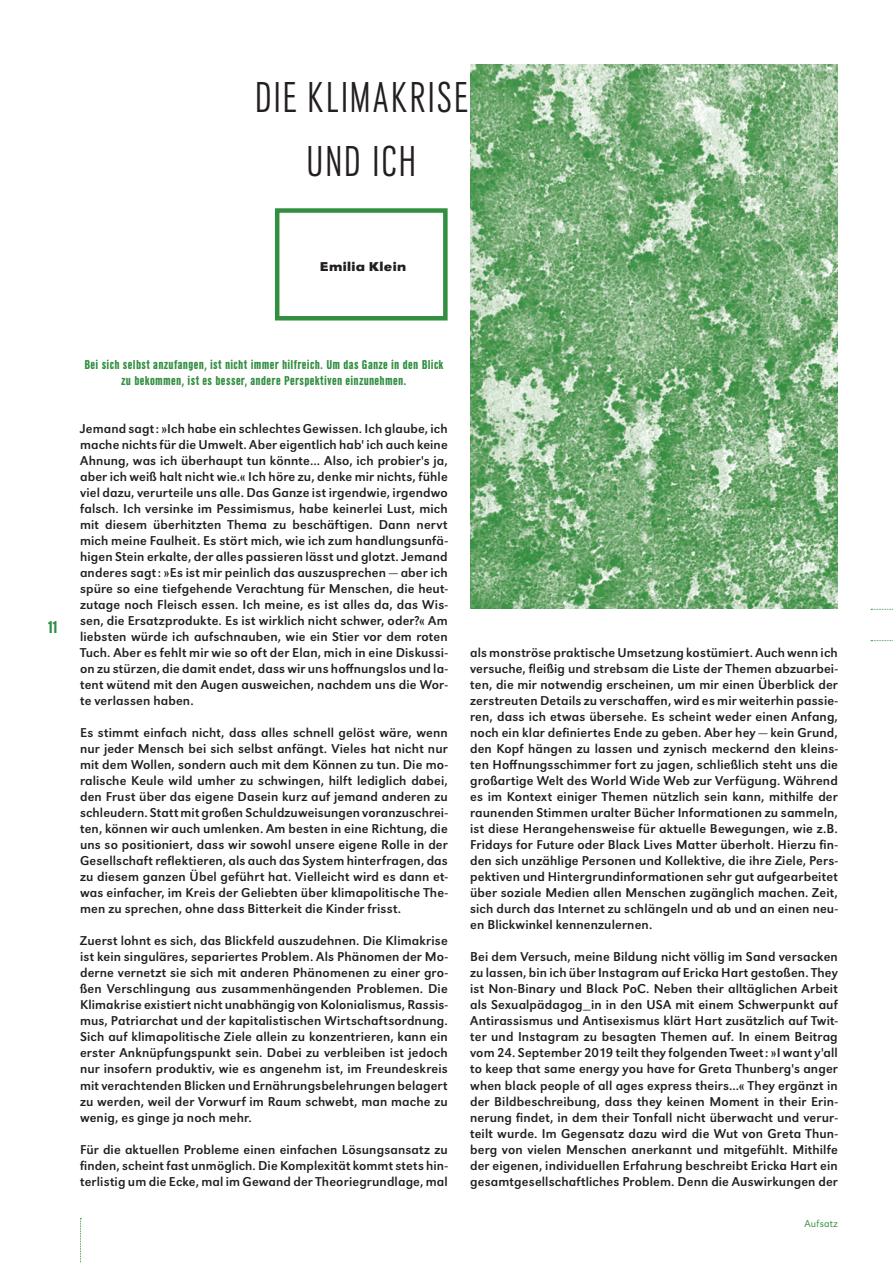
<style>
.page{position:relative;width:893px;height:1263px;background:#fff}
.page>*{position:absolute;margin:0;border:0;box-sizing:border-box;transform-origin:0 0}
.t1{font:300 45px/64.1px "URW Grotesk Con";letter-spacing:.045em;color:#231f20;text-align:center}
.t2{font:700 18px "URW Grotesk Con";color:#328f42}
.t3{font:13.35px/16px "URW Grotesk";letter-spacing:.01em;color:#231f20;text-align:justify}
.t4{font:700 13.35px/16px "URW Grotesk Con";letter-spacing:.025em;color:#328f42;text-align:center}
.t5{font:700 13.35px "URW Grotesk Ext Wid";letter-spacing:.025em;color:#231f20}
.t6{font:300 10.5px "URW Grotesk";letter-spacing:.02em;color:#328f42}
</style>
<div class="page">
<img style="left:470px;top:64px;width:368px;height:545px">
<svg style="left:80px;top:1218px;width:1px;height:45px"></svg>
<svg style="left:871px;top:609px;width:22px;height:1px"></svg>
<svg style="left:871px;top:640px;width:22px;height:1px"></svg>
<div style="left:275px;top:208px;width:173px;height:112px;border:4px solid #328f42"></div>
<h1 class="t1" style="left:255px;top:66px;width:215px">DIE KLIMAKRISE<br>UND ICH</h1>
<p class="t5" style="left:320px;top:258px;width:88px">Emilia Klein</p>
<h2 class="t2" style="left:48px;top:617px;width:11px">11</h2>
<p class="t4" style="left:84px;top:356px;width:361px">Bei sich selbst anzufangen, ist nicht immer hilfreich. Um das Ganze in den Blick zu bekommen, ist es besser, andere Perspektiven einzunehmen.</p>
<p class="t3" style="left:80px;top:420px;width:369px">Jemand sagt : »Ich habe ein schlechtes Gewissen. Ich glaube, ich mache nichts für die Umwelt. Aber eigentlich hab' ich auch keine Ahnung, was ich überhaupt tun könnte... Also, ich probier's ja, aber ich weiß halt nicht wie.« Ich höre zu, denke mir nichts, fühle viel dazu, verurteile uns alle. Das Ganze ist irgendwie, irgendwo falsch. Ich versinke im Pessimismus, habe keinerlei Lust, mich mit diesem überhitzten Thema zu beschäftigen. Dann nervt mich meine Faulheit. Es stört mich, wie ich zum handlungsunfä&shy;higen Stein erkalte, der alles passieren lässt und glotzt. Jemand anderes sagt : »Es ist mir peinlich das auszusprechen — aber ich spüre so eine tiefgehende Verachtung für Menschen, die heut&shy;zutage noch Fleisch essen. Ich meine, es ist alles da, das Wis&shy;sen, die Ersatzprodukte. Es ist wirklich nicht schwer, oder?« Am liebsten würde ich aufschnauben, wie ein Stier vor dem roten Tuch. Aber es fehlt mir wie so oft der Elan, mich in eine Diskussi&shy;on zu stürzen, die damit endet, dass wir uns hoffnungslos und la&shy;tent wütend mit den Augen ausweichen, nachdem uns die Wor&shy;te verlassen haben.</p>
<p class="t3" style="left:80px;top:724px;width:369px">Es stimmt einfach nicht, dass alles schnell gelöst wäre, wenn nur jeder Mensch bei sich selbst anfängt. Vieles hat nicht nur mit dem Wollen, sondern auch mit dem Können zu tun. Die mo&shy;ralische Keule wild umher zu schwingen, hilft lediglich dabei, den Frust über das eigene Dasein kurz auf jemand anderen zu schleudern. Statt mit großen Schuldzuweisungen voranzuschrei&shy;ten, können wir auch umlenken. Am besten in eine Richtung, die uns so positioniert, dass wir sowohl unsere eigene Rolle in der Gesellschaft reflektieren, als auch das System hinterfragen, das zu diesem ganzen Übel geführt hat. Vielleicht wird es dann et&shy;was einfacher, im Kreis der Geliebten über klimapolitische The&shy;men zu sprechen, ohne dass Bitterkeit die Kinder frisst.</p>
<p class="t3" style="left:80px;top:933px;width:369px">Zuerst lohnt es sich, das Blickfeld auszudehnen. Die Klimakrise ist kein singuläres, separiertes Problem. Als Phänomen der Mo&shy;derne vernetzt sie sich mit anderen Phänomenen zu einer gro&shy;ßen Verschlingung aus zusammenhängenden Problemen. Die Klimakrise existiert nicht unabhängig von Kolonialismus, Rassis&shy;mus, Patriarchat und der kapitalistischen Wirtschaftsordnung.<br>Sich auf klimapolitische Ziele allein zu konzentrieren, kann ein erster Anknüpfungspunkt sein. Dabei zu verbleiben ist jedoch nur insofern produktiv, wie es angenehm ist, im Freundeskreis mit verachtenden Blicken und Ernährungsbelehrungen belagert zu werden, weil der Vorwurf im Raum schwebt, man mache zu wenig, es ginge ja noch mehr.</p>
<p class="t3" style="left:80px;top:1141px;width:369px">Für die aktuellen Probleme einen einfachen Lösungsansatz zu finden, scheint fast unmöglich. Die Komplexität kommt stets hin&shy;terlistig um die Ecke, mal im Gewand der Theoriegrundlage, mal</p>
<p class="t3" style="left:470px;top:644px;width:369px">als monströse praktische Umsetzung kostümiert. Auch wenn ich versuche, fleißig und strebsam die Liste der Themen abzuarbei&shy;ten, die mir notwendig erscheinen, um mir einen Überblick der zerstreuten Details zu verschaffen, wird es mir weiterhin passie&shy;ren, dass ich etwas übersehe. Es scheint weder einen Anfang, noch ein klar definiertes Ende zu geben. Aber hey — kein Grund, den Kopf hängen zu lassen und zynisch meckernd den kleins&shy;ten Hoffnungsschimmer fort zu jagen, schließlich steht uns die großartige Welt des World Wide Web zur Verfügung. Während es im Kontext einiger Themen nützlich sein kann, mithilfe der raunenden Stimmen uralter Bücher Informationen zu sammeln, ist diese Herangehensweise für aktuelle Bewegungen, wie z.B.<br>Fridays for Future oder Black Lives Matter überholt. Hierzu fin&shy;den sich unzählige Personen und Kollektive, die ihre Ziele, Pers&shy;pektiven und Hintergrundinformationen sehr gut aufgearbeitet über soziale Medien allen Menschen zugänglich machen. Zeit, sich durch das Internet zu schlängeln und ab und an einen neu&shy;en Blickwinkel kennenzulernen.</p>
<p class="t3" style="left:470px;top:949px;width:369px">Bei dem Versuch, meine Bildung nicht völlig im Sand versacken zu lassen, bin ich über Instagram auf Ericka Hart gestoßen. They ist Non-Binary und Black PoC. Neben their alltäglichen Arbeit als Sexualpädagog_in in den USA mit einem Schwerpunkt auf Antirassismus und Antisexismus klärt Hart zusätzlich auf Twit&shy;ter und Instagram zu besagten Themen auf. In einem Beitrag vom 24. September 2019 teilt they folgenden Tweet : »I want y'all to keep that same energy you have for Greta Thunberg's anger when black people of all ages express theirs...« They ergänzt in der Bildbeschreibung, dass they keinen Moment in their Erin&shy;nerung findet, in dem their Tonfall nicht überwacht und verur&shy;teilt wurde. Im Gegensatz dazu wird die Wut von Greta Thun&shy;berg von vielen Menschen anerkannt und mitgefühlt. Mithilfe der eigenen, individuellen Erfahrung beschreibt Ericka Hart ein gesamtgesellschaftliches Problem. Denn die Auswirkungen der</p>
<p class="t6" style="left:804px;top:1218px;width:35px">Aufsatz</p>
</div>
